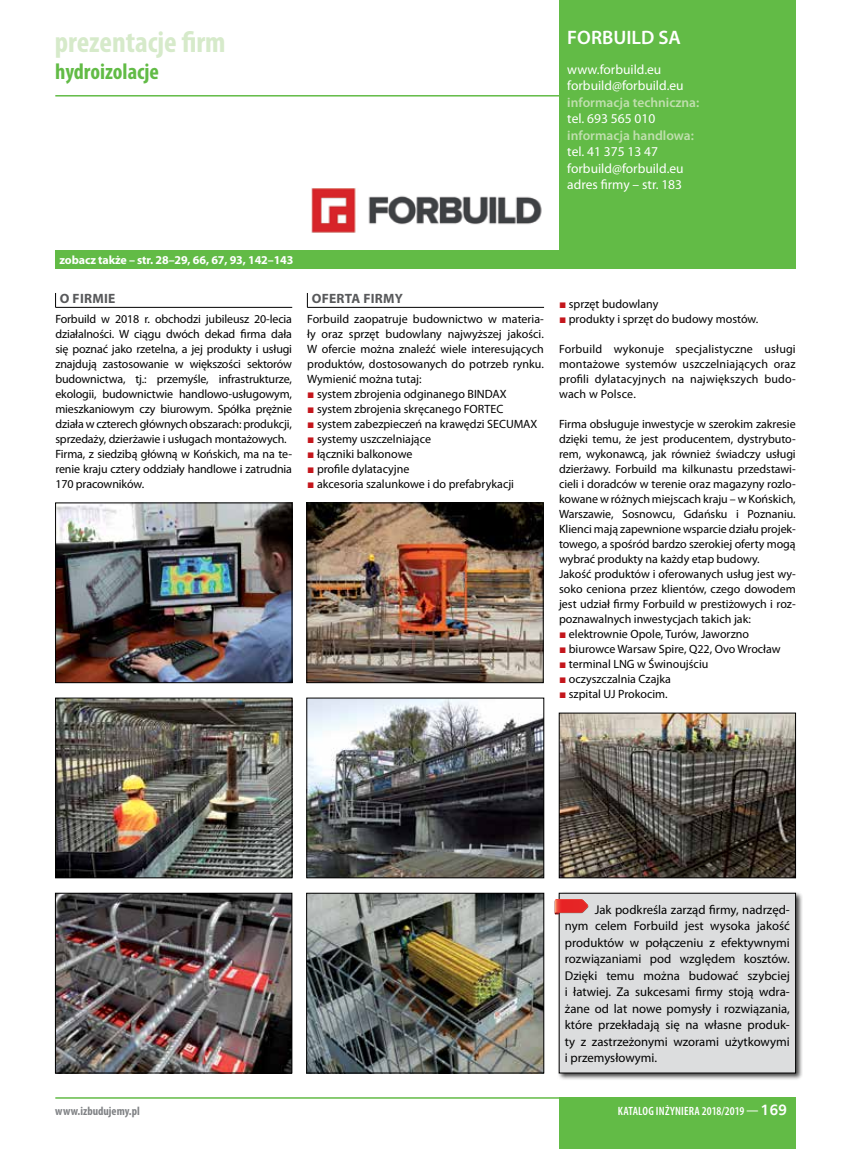
<style>
.page{position:relative;width:851px;height:1149px;background:#fff}
.page>*{position:absolute;margin:0;border:0;box-sizing:border-box;transform-origin:0 0}
.t1{font:700 condensed 30px "Myriad Pro";color:#d6eaca}
.t2{font:700 condensed 22.5px "Myriad Pro";color:#62bb46}
.t3{font:600 19.5px "Myriad Pro";color:#fff}
.t4{font:13.5px/16.5px "Myriad Pro";color:#fff}
.t5{font:600 13.5px "Myriad Pro";color:#c0dfae}
.t6{font:700 13.5px "Myriad Pro";letter-spacing:.02em;color:#58595b}
.t7{font:12.75px/16.5px "Myriad Pro";color:#000;text-align:justify}
.t8{font:12px/15px "Myriad Pro";letter-spacing:-.005em;color:#000}
.t9{font:700 12px "Myriad Pro";letter-spacing:-.01em;color:#fff}
.t10{font:600 condensed 12px "Myriad Pro";letter-spacing:.02em;color:#fff}
.t11{font:700 condensed 12px "Myriad Pro";color:#808285}
.s1{font-family:"Arial";font-weight:700;color:#c4161c}
.s2{font-family:"Humanist 777 TL Bold B";font-weight:400;font-stretch:normal;font-size:15px}
</style>
<div class="page">
<div style="left:558px;top:1096px;width:237px;height:52px;background:#62bb46"></div>
<div style="left:558px;top:0;width:237px;height:268px;background:#62bb46"></div>
<hr style="left:55px;top:1096px;width:739px;height:2px;background:#62bb46">
<hr style="left:55px;top:95px;width:512px;height:1px;background:#62bb46">
<div style="left:55px;top:250px;width:517px;height:18px;background:#62bb46"></div>
<svg style="left:55px;top:293px;width:1px;height:14px"></svg>
<hr style="left:55px;top:307px;width:237px;height:1px;background:#000">
<div style="left:557px;top:891px;width:246px;height:189px;background:#000;opacity:.75"></div>
<div style="left:559px;top:892px;width:236px;height:180px;background:#dcddde"></div>
<svg style="left:554px;top:896px;width:34px;height:17px"></svg>
<svg style="left:307px;top:293px;width:1px;height:14px"></svg>
<hr style="left:307px;top:307px;width:237px;height:1px;background:#000">
<img style="left:57px;top:894px;width:233px;height:176px">
<div style="left:55px;top:892px;width:237px;height:180px;border:1px solid #000"></div>
<img style="left:308px;top:894px;width:234px;height:176px">
<div style="left:306px;top:892px;width:238px;height:180px;border:1px solid #000"></div>
<img style="left:57px;top:699px;width:233px;height:176px">
<div style="left:55px;top:697px;width:237px;height:180px;border:1px solid #000"></div>
<img style="left:308px;top:699px;width:234px;height:176px">
<div style="left:306px;top:697px;width:238px;height:180px;border:1px solid #000"></div>
<img style="left:57px;top:504px;width:233px;height:176px">
<div style="left:55px;top:502px;width:237px;height:180px;border:1px solid #000"></div>
<img style="left:308px;top:504px;width:233px;height:176px">
<div style="left:306px;top:502px;width:237px;height:180px;border:1px solid #000"></div>
<img style="left:561px;top:714px;width:232px;height:161px">
<div style="left:559px;top:712px;width:236px;height:165px;border:1px solid #000"></div>
<img style="left:311px;top:188px;width:231px;height:44px">
<h1 class="t1" style="left:55px;top:24px;width:172px">prezentacje firm</h1>
<h2 class="t2" style="left:55px;top:57px;width:105px">hydroizolacje</h2>
<h3 class="t3" style="left:567px;top:25px;width:115px">FORBUILD SA</h3>
<p class="t4" style="left:567px;top:61px;width:118px">www.forbuild.eu forbuild@forbuild.eu</p>
<p class="t5" style="left:567px;top:94px;width:133px">informacja techniczna:</p>
<p class="t4" style="left:567px;top:110px;width:89px">tel. 693 565 010</p>
<p class="t5" style="left:567px;top:127px;width:128px">informacja handlowa:</p>
<p class="t4" style="left:567px;top:143px;width:118px">tel. 41 375 13 47 forbuild@forbuild.eu adres firmy – str. 183</p>
<p class="t9" style="left:60px;top:252px;width:235px">zobacz także – str. 28–29, 66, 67, 93, 142–143</p>
<p class="t6" style="left:60px;top:290px;width:57px">O firmie</p>
<p class="t8" style="left:55px;top:311px;width:238px">Forbuild w 2018 r. obchodzi jubileusz 20-lecia działalności. W ciągu dwóch dekad firma dała się poznać jako rzetelna, a jej produkty i usługi znajdują zastosowanie w większości sektorów budownictwa, tj.: przemyśle, infrastrukturze, ekologii, budownictwie handlowo-usługowym, mieszkaniowym czy biurowym. Spółka prężnie działa w czterech głównych obszarach: produkcji, sprzedaży, dzierżawie i usługach montażowych.<br>Firma, z siedzibą główną w Końskich, ma na te&shy;renie kraju cztery oddziały handlowe i zatrudnia 170 pracowników.</p>
<p class="t6" style="left:312px;top:290px;width:61px">OFERTA FIRM</p>
<p class="t6" style="left:395px;top:290px;width:10px">Y</p>
<p class="t8" style="left:307px;top:311px;width:238px;text-align:justify">Forbuild zaopatruje budownictwo w materia&shy;ły oraz sprzęt budowlany najwyższej jakości.<br>W ofercie można znaleźć wiele interesujących produktów, dostosowanych do potrzeb rynku.<br>Wymienić można tutaj:</p>
<p class="t8" style="left:307px;top:386px;width:201px"><span class="s1">■</span> system zbrojenia odginanego BINDAX</p>
<p class="t8" style="left:307px;top:401px;width:197px"><span class="s1">■</span> system zbrojenia skręcanego FORTEC</p>
<p class="t8" style="left:307px;top:416px;width:231px"><span class="s1">■</span> system zabezpieczeń na krawędzi SECUMAX</p>
<p class="t8" style="left:307px;top:431px;width:125px"><span class="s1">■</span> systemy uszczelniające</p>
<p class="t8" style="left:307px;top:446px;width:107px"><span class="s1">■</span> łączniki balkonowe</p>
<p class="t8" style="left:307px;top:461px;width:104px"><span class="s1">■</span> profile dylatacyjne</p>
<p class="t8" style="left:307px;top:476px;width:208px"><span class="s1">■</span> akcesoria szalunkowe i do prefabrykacji</p>
<p class="t8" style="left:559px;top:296px;width:101px"><span class="s1">■</span> sprzęt budowlany</p>
<p class="t8" style="left:559px;top:311px;width:201px"><span class="s1">■</span> produkty i sprzęt do budowy mostów.</p>
<p class="t8" style="left:559px;top:341px;width:238px;text-align:justify">Forbuild wykonuje specjalistyczne usługi montażowe systemów uszczelniających oraz profili dylatacyjnych na największych budo&shy;wach w Polsce.</p>
<p class="t8" style="left:559px;top:416px;width:238px">Firma obsługuje inwestycje w szerokim zakresie dzięki temu, że jest producentem, dystrybuto&shy;rem, wykonawcą, jak również świadczy usługi dzierżawy. Forbuild ma kilkunastu przedstawi&shy;cieli i doradców w terenie oraz magazyny rozlo&shy;kowane w różnych miejscach kraju – w Końskich, Warszawie, Sosnowcu, Gdańsku i Poznaniu.<br>Klienci mają zapewnione wsparcie działu projek&shy;towego, a spośród bardzo szerokiej oferty mogą wybrać produkty na każdy etap budowy.<br>Jakość produktów i oferowanych usług jest wy&shy;soko ceniona przez klientów, czego dowodem jest udział firmy Forbuild w prestiżowych i roz&shy;poznawalnych inwestycjach takich jak:</p>
<p class="t8" style="left:559px;top:626px;width:191px"><span class="s1">■</span> elektrownie Opole, Turów, Jaworzno</p>
<p class="t8" style="left:559px;top:641px;width:223px"><span class="s1">■</span> biurowce Warsaw Spire, Q22, Ovo Wrocław</p>
<p class="t8" style="left:559px;top:656px;width:151px"><span class="s1">■</span> terminal LNG w Świnoujściu</p>
<p class="t8" style="left:559px;top:671px;width:113px"><span class="s1">■</span> oczyszczalnia Czajka</p>
<p class="t8" style="left:559px;top:686px;width:110px"><span class="s1">■</span> szpital UJ Prokocim.</p>
<p class="t7" style="left:564px;top:900px;width:226px;text-indent:30px">Jak podkreśla zarząd firmy, nadrzęd&shy;nym celem Forbuild jest wysoka jakość produktów w połączeniu z efektywnymi rozwiązaniami pod względem kosztów.<br>Dzięki temu można budować szybciej i łatwiej. Za sukcesami firmy stoją wdra&shy;żane od lat nowe pomysły i rozwiązania, które przekładają się na własne produk&shy;ty z zastrzeżonymi wzorami użytkowymi i przemysłowymi.</p>
<p class="t11" style="left:55px;top:1103px;width:86px">www.izbudujemy.pl</p>
<p class="t10" style="left:617px;top:1103px;width:171px">KATALOG INŻYNIERA 2018/2019 — <span class="s2">169</span></p>
</div>
